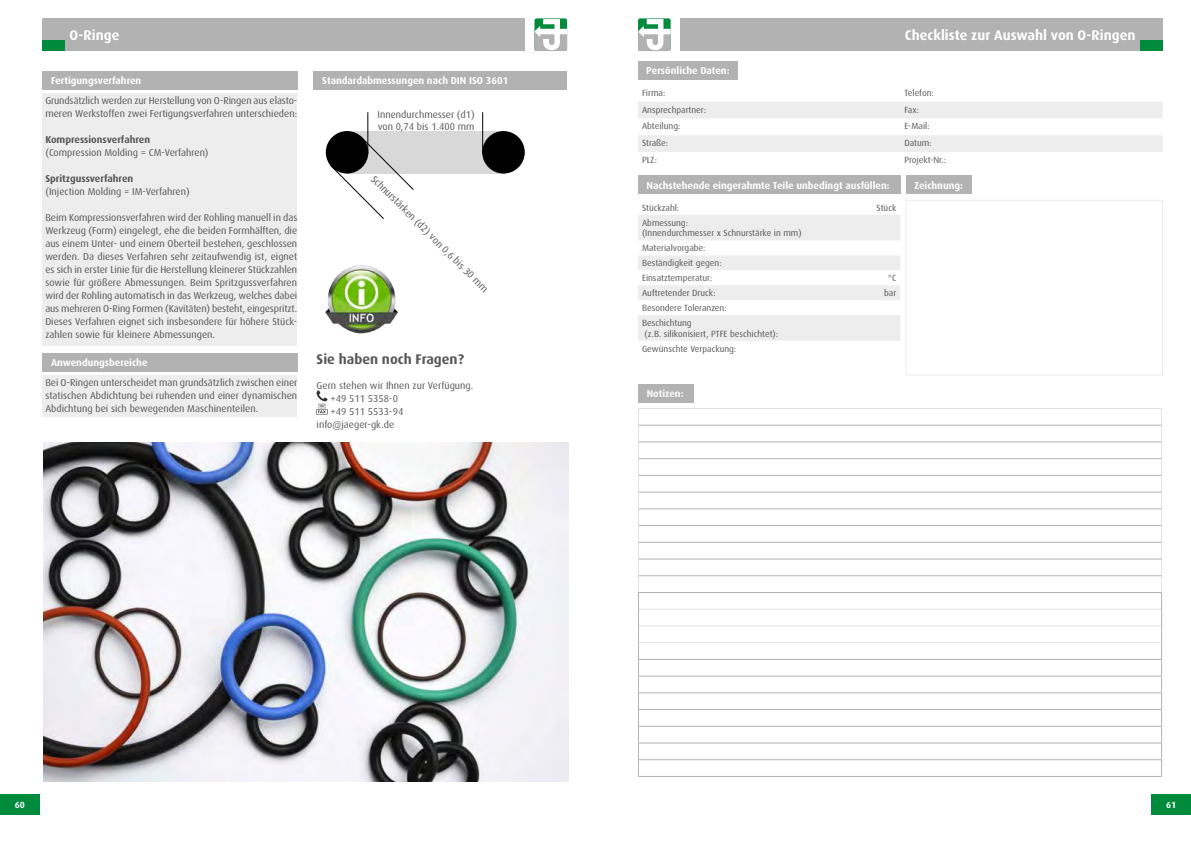
<style>
.page{position:relative;width:1191px;height:842px;background:#fff}
.page>*{position:absolute;margin:0;border:0;box-sizing:border-box;transform-origin:0 0}
.t1{font:700 14px "Dax Pro";color:#fff}
.t2{font:700 14px "Dax Pro";color:#575756}
.t3{font:10px/13px "Dax Pro";color:#575756}
.t4{font:700 10px "Dax Pro";color:#fff}
.t5{font:700 10px "Dax Pro";color:#575756}
.t6{font:9px/14.9px "Dax Pro";color:#575756}
.t7{font:700 9px "Dax Pro";color:#fff}
</style>
<div class="page">
<img style="left:44px;top:442px;width:524px;height:339px">
<svg style="left:534px;top:18px;width:33px;height:33px"></svg>
<svg style="left:534px;top:19px;width:33px;height:32px"></svg>
<div style="left:43px;top:18px;width:482px;height:33px;background:#b3b2b2"></div>
<div style="left:43px;top:40px;width:22px;height:11px;background:#008a3c"></div>
<div style="left:43px;top:71px;width:255px;height:18px;background:#b3b2b2"></div>
<div style="left:43px;top:93px;width:254px;height:253px;background:#ededed"></div>
<div style="left:314px;top:71px;width:253px;height:18px;background:#b3b2b2"></div>
<div style="left:347px;top:131px;width:157px;height:42px;background:#d9d8d8"></div>
<div style="left:326px;top:131px;width:42px;height:43px;background:#000;border-radius:50%"></div>
<div style="left:482px;top:131px;width:43px;height:43px;background:#000;border-radius:50%"></div>
<svg style="left:329px;top:135px;width:86px;height:84px"></svg>
<hr style="left:367px;top:112px;width:1px;height:42px;background:#000">
<hr style="left:482px;top:112px;width:1px;height:42px;background:#000">
<div style="left:0;top:794px;width:40px;height:20px;background:#008a3c"></div>
<div style="left:1151px;top:794px;width:40px;height:20px;background:#008a3c"></div>
<svg style="left:638px;top:102px;width:524px;height:50px"></svg>
<div style="left:638px;top:18px;width:32px;height:33px;background:#6cbb8e;border-radius:2px"></div>
<svg style="left:638px;top:19px;width:32px;height:32px"></svg>
<div style="left:680px;top:18px;width:482px;height:33px;background:#b3b2b2"></div>
<div style="left:1140px;top:40px;width:22px;height:11px;background:#008a3c"></div>
<div style="left:638px;top:61px;width:99px;height:18px;background:#b3b2b2"></div>
<div style="left:638px;top:176px;width:262px;height:18px;background:#b3b2b2"></div>
<svg style="left:638px;top:215px;width:262px;height:85px"></svg>
<div style="left:638px;top:315px;width:262px;height:26px;background:#ededed"></div>
<div style="left:906px;top:176px;width:65px;height:18px;background:#b3b2b2"></div>
<div style="left:905px;top:200px;width:257px;height:176px;border:1px solid #ededed"></div>
<div style="left:638px;top:384px;width:55px;height:19px;background:#b3b2b2"></div>
<hr style="left:638px;top:408px;width:523px;height:1px;background:#e1e1e1">
<hr style="left:639px;top:609px;width:522px;height:1px;background:#e1e1e1">
<hr style="left:639px;top:626px;width:522px;height:1px;background:#e1e1e1">
<hr style="left:639px;top:642px;width:522px;height:1px;background:#e1e1e1">
<hr style="left:639px;top:425px;width:522px;height:1px;background:#b3b2b2">
<hr style="left:639px;top:442px;width:522px;height:1px;background:#b3b2b2">
<hr style="left:639px;top:458px;width:522px;height:1px;background:#b3b2b2">
<hr style="left:639px;top:475px;width:522px;height:1px;background:#b3b2b2">
<hr style="left:639px;top:492px;width:522px;height:1px;background:#b3b2b2">
<hr style="left:639px;top:509px;width:522px;height:1px;background:#b3b2b2">
<hr style="left:639px;top:525px;width:522px;height:1px;background:#b3b2b2">
<hr style="left:639px;top:542px;width:522px;height:1px;background:#b3b2b2">
<hr style="left:639px;top:559px;width:522px;height:1px;background:#b3b2b2">
<hr style="left:639px;top:575px;width:522px;height:1px;background:#b3b2b2">
<hr style="left:638px;top:592px;width:523px;height:1px;background:#b3b2b2">
<hr style="left:638px;top:659px;width:523px;height:1px;background:#b3b2b2">
<hr style="left:638px;top:676px;width:523px;height:1px;background:#b3b2b2">
<hr style="left:638px;top:692px;width:523px;height:1px;background:#b3b2b2">
<hr style="left:638px;top:709px;width:523px;height:1px;background:#b3b2b2">
<hr style="left:638px;top:726px;width:523px;height:1px;background:#b3b2b2">
<hr style="left:638px;top:743px;width:523px;height:1px;background:#b3b2b2">
<hr style="left:638px;top:759px;width:523px;height:1px;background:#b3b2b2">
<svg style="left:638px;top:409px;width:1px;height:367px"></svg>
<svg style="left:1161px;top:409px;width:1px;height:367px"></svg>
<hr style="left:638px;top:776px;width:523px;height:1px;background:#b3b2b2">
<div style="left:43px;top:353px;width:255px;height:18px;background:#b3b2b2"></div>
<div style="left:43px;top:376px;width:254px;height:41px;background:#ededed"></div>
<img style="left:325px;top:265px;width:73px;height:69px">
<svg style="left:316px;top:390px;width:12px;height:25px"></svg>
<h1 class="t1" style="left:69px;top:26px;width:51px">O-Ringe</h1>
<p class="t4" style="left:51px;top:74px;width:92px">Fertigungsverfahren</p>
<p class="t3" style="left:45px;top:94px;width:253px">Grundsätzlich werden zur Herstellung von O-Ringen aus elasto&shy;meren Werkstoffen zwei Fertigungsverfahren unterschieden:</p>
<p class="t5" style="left:45px;top:133px;width:106px">Kompressionsverfahren</p>
<p class="t3" style="left:45px;top:146px;width:165px">(Compression Molding = CM-Verfahren)</p>
<p class="t5" style="left:45px;top:172px;width:89px">Spritzgussverfahren</p>
<p class="t3" style="left:45px;top:185px;width:146px">(Injection Molding = IM-Verfahren)</p>
<p class="t3" style="left:45px;top:211px;width:253px;text-align:justify">Beim Kompressionsverfahren wird der Rohling manuell in das Werkzeug (Form) eingelegt, ehe die beiden Formhälften, die aus einem Unter- und einem Oberteil bestehen, geschlossen werden. Da dieses Verfahren sehr zeitaufwendig ist, eignet es sich in erster Linie für die Herstellung kleinerer Stückzahlen sowie für größere Abmessungen. Beim Spritzgussverfahren wird der Rohling automatisch in das Werkzeug, welches dabei aus mehreren O-Ring Formen (Kavitäten) besteht, eingespritzt.<br>Dieses Verfahren eignet sich insbesondere für höhere Stück&shy;zahlen sowie für kleinere Abmessungen.</p>
<p class="t4" style="left:51px;top:356px;width:98px">Anwendungsbereiche</p>
<p class="t3" style="left:45px;top:376px;width:253px;text-align:justify">Bei O-Ringen unterscheidet man grundsätzlich zwischen einer statischen Abdichtung bei ruhenden und einer dynamischen Abdichtung bei sich bewegenden Maschinenteilen.</p>
<p class="t4" style="left:322px;top:74px;width:188px">Standardabmessungen nach DIN ISO 3601</p>
<p class="t3" style="left:377px;top:108px;width:99px;line-height:12px">Innendurchmesser (d1) von 0,74 bis 1.400 mm</p>
<p class="t3" style="left:378px;top:172px;width:162px;rotate:45deg">Schnurstärken (d2) von 0,6 bis 30 mm</p>
<h1 class="t2" style="left:316px;top:350px;width:149px">Sie haben noch Fragen?</h1>
<p class="t3" style="left:316px;top:378px;width:158px">Gern stehen wir Ihnen zur Verfügung.</p>
<p class="t3" style="left:331px;top:391px;width:69px">+49 511 5358-0</p>
<p class="t3" style="left:331px;top:404px;width:74px">+49 511 5533-94</p>
<p class="t3" style="left:316px;top:417px;width:79px">info@jaeger-gk.de</p>
<p class="t4" style="left:646px;top:64px;width:85px">Persönliche Daten:</p>
<h1 class="t1" style="left:905px;top:26px;width:232px">Checkliste zur Auswahl von O-Ringen</h1>
<p class="t6" style="left:642px;top:85px;width:25px">Firma:</p>
<p class="t6" style="left:904px;top:85px;width:31px">Telefon:</p>
<p class="t6" style="left:642px;top:102px;width:66px">Ansprechpartner:</p>
<p class="t6" style="left:904px;top:102px;width:16px">Fax:</p>
<p class="t6" style="left:642px;top:119px;width:40px">Abteilung:</p>
<p class="t6" style="left:904px;top:119px;width:27px">E-Mail:</p>
<p class="t6" style="left:642px;top:135px;width:28px">Straße:</p>
<p class="t6" style="left:904px;top:135px;width:29px">Datum:</p>
<p class="t6" style="left:642px;top:152px;width:16px">PLZ:</p>
<p class="t6" style="left:904px;top:152px;width:43px">Projekt-Nr.:</p>
<p class="t4" style="left:646px;top:179px;width:245px">Nachstehende eingerahmte Teile unbedingt ausfüllen:</p>
<p class="t6" style="left:642px;top:200px;width:39px">Stückzahl:</p>
<p class="t6" style="left:876px;top:200px;width:21px">Stück</p>
<p class="t6" style="left:642px;top:217px;width:161px;line-height:10.8px">Abmessung:<br>(Innendurchmesser x Schnurstärke in mm)</p>
<p class="t6" style="left:642px;top:241px;width:81px">Materialvorgabe:<br>Beständigkeit gegen:<br>Einsatztemperatur:</p>
<p class="t6" style="left:888px;top:270px;width:10px">°C</p>
<p class="t6" style="left:642px;top:285px;width:75px">Auftretender Druck:</p>
<p class="t6" style="left:884px;top:285px;width:14px">bar</p>
<p class="t6" style="left:642px;top:300px;width:86px">Besondere Toleranzen:<br>Beschichtung</p>
<p class="t6" style="left:642px;top:326px;width:138px">(z.B. silikonisiert, PTFE beschichtet):<br>Gewünschte Verpackung:</p>
<p class="t4" style="left:647px;top:387px;width:38px">Notizen:</p>
<p class="t4" style="left:914px;top:179px;width:50px">Zeichnung:</p>
<p class="t7" style="left:15px;top:799px;width:12px">60</p>
<p class="t7" style="left:1166px;top:799px;width:12px">61</p>
</div>
